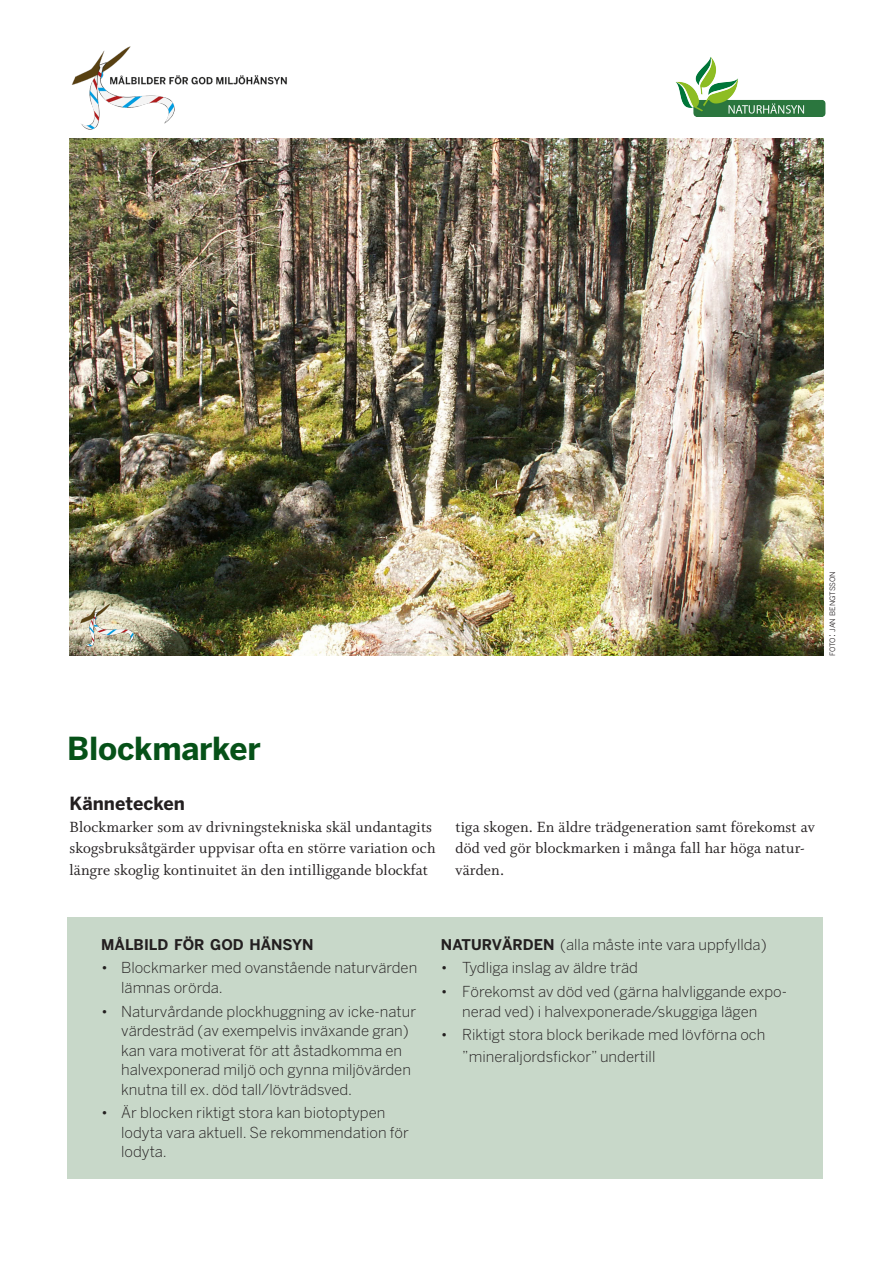
<style>
.page{position:relative;width:893px;height:1263px;background:#fff}
.page>*{position:absolute;margin:0;border:0;box-sizing:border-box;transform-origin:0 0}
.t1{font:700 31.5px "Benton Sans";letter-spacing:-.01em;color:#065118}
.t2{font:700 18px "Benton Sans";color:#231f20}
.t3{font:16.5px/21.6px "Whitman Roman LF";letter-spacing:.01em;color:#231f20}
.t4{font:300 15px/19.5px "Benton Sans";color:#231f20}
.t5{font:700 14.7px "Benton Sans";color:#231f20}
.t6{font:7.35px "Benton Sans";letter-spacing:-.01em;color:#231f20}
.s1{font-size:10.5px}
.s2{font-weight:700;font-size:14.7px}
</style>
<div class="page">
<img style="left:71px;top:46px;width:216px;height:84px">
<img style="left:676px;top:57px;width:150px;height:59px">
<div style="left:67px;top:917px;width:755px;height:261px;background:#c8d8c9"></div>
<img style="left:69px;top:138px;width:755px;height:518px">
<img style="left:78px;top:599px;width:115px;height:51px">
<p class="t6" style="left:828px;top:656px;width:86px;rotate:-90deg">foto<span class="s1">:</span> jan bengtsson</p>
<p class="t1" style="left:67px;top:730px;width:195px">Blockmarker</p>
<p class="t2" style="left:69px;top:793px;width:117px">Kännetecken</p>
<p class="t3" style="left:69px;top:816px;width:367px">Blockmarker som av drivningstekniska skäl undantagits skogsbruksåtgärder uppvisar ofta en större variation och längre skoglig kontinuitet än den intilliggande blockfat</p>
<p class="t3" style="left:456px;top:816px;width:361px">tiga skogen. En äldre trädgeneration samt förekomst av död ved gör blockmarken i många fall har höga natur&shy;värden.</p>
<p class="t5" style="left:101px;top:935px;width:214px">MÅLBILD FÖR GOD HÄNSYN</p>
<p class="t4" style="left:121px;top:958px;width:298px;text-indent:-20px">• Blockmarker med ovanstående naturvärden lämnas orörda.</p>
<p class="t4" style="left:121px;top:1001px;width:297px;text-indent:-20px">• Naturvårdande plockhuggning av icke-natur värdesträd (av exempelvis inväxande gran) kan vara motiverat för att åstadkomma en halvexponerad miljö och gynna miljövärden knutna till ex. död tall/lövträdsved.</p>
<p class="t4" style="left:121px;top:1103px;width:289px;text-indent:-20px">• Är blocken riktigt stora kan biotoptypen lodyta vara aktuell. Se rekommendation för lodyta.</p>
<p class="t4" style="left:441px;top:934px;width:327px"><span class="s2">NATURVÄRDEN</span> (alla måste inte vara uppfyllda)</p>
<p class="t4" style="left:441px;top:958px;width:199px">• Tydliga inslag av äldre träd</p>
<p class="t4" style="left:441px;top:982px;width:348px;text-align:center">• Förekomst av död ved (gärna halvliggande expo&shy;nerad ved) i halvexponerade/skuggiga lägen</p>
<p class="t4" style="left:462px;top:1024px;width:305px;line-height:21.6px;text-indent:-21px">• Riktigt stora block berikade med lövförna och ”mineraljordsfickor” undertill</p>
</div>
